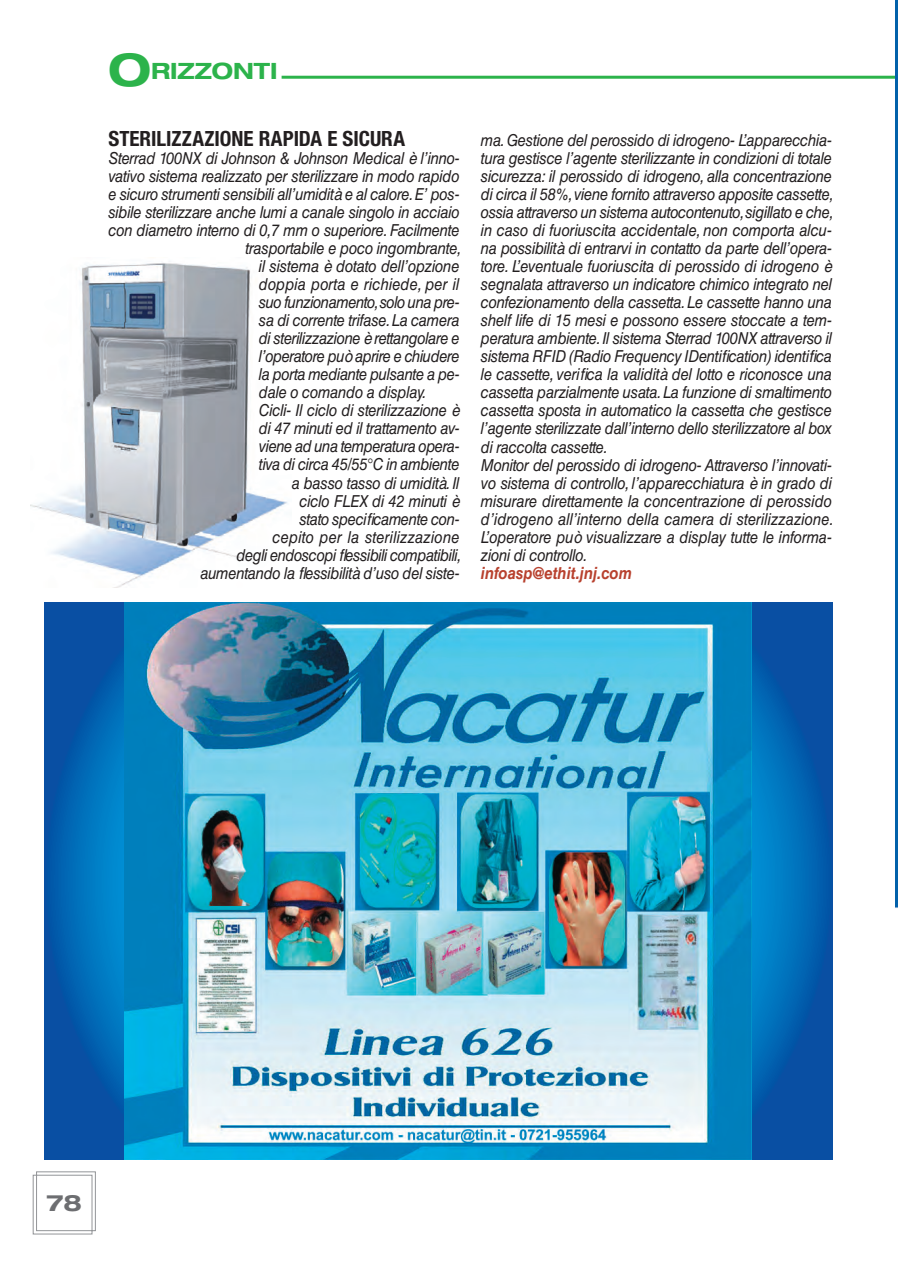
<style>
.page{position:relative;width:898px;height:1268px;background:#fff}
.page>*{position:absolute;margin:0;border:0;box-sizing:border-box;transform-origin:0 0}
.t1{font:700 expanded 22.5px "Helvetica Neue LT Std";color:#2cb34b}
.t2{font:700 expanded 22.5px "Helvetica Neue LT Std";color:#6d6e71}
.t3{font:700 condensed 21px "Helvetica Neue LT Std";color:#231f20}
.t4{font:italic 16.5px/18px "Helvetica LT Std";letter-spacing:-.02em;color:#231f20;scale:.9 1}
.t5{font:italic 16.5px "Helvetica LT Std";color:#231f20;scale:.9 1}
.t6{font:italic 16.5px "Helvetica LT Std";letter-spacing:.01em;color:#231f20;scale:.9 1}
.t7{font:italic 700 16.5px "Helvetica LT Std";color:#b8412e;scale:.9 1}
.s1{font-size:45px}
</style>
<div class="page">
<hr style="left:281px;top:76px;width:614px;height:3px;background:#2cb34b">
<svg style="left:32px;top:1171px;width:64px;height:63px"></svg>
<img style="left:30px;top:263px;width:258px;height:324px">
<svg style="left:45px;top:602px;width:786px;height:557px;background:#0461b0"></svg>
<img style="left:125px;top:602px;width:626px;height:557px">
<hr style="left:895px;top:3px;width:2px;height:905px;background:#0261aa">
<h1 class="t1" style="left:108px;top:62px;width:170px"><span class="s1">O</span>RIZZONTI</h1>
<p class="t3" style="left:108px;top:131px;width:298px">STERILIZZAZIONE RAPIDA E SICURA</p>
<p class="t4" style="left:108px;top:151px;width:391px">Sterrad 100NX di Johnson &amp; Johnson Medical è l’inno-</p>
<p class="t4" style="left:108px;top:169px;width:391px">vativo sistema realizzato per sterilizzare in modo rapido</p>
<p class="t4" style="left:108px;top:187px;width:391px">e sicuro strumenti sensibili all’umidità e al calore. E’ pos-</p>
<p class="t4" style="left:108px;top:205px;width:391px">sibile sterilizzare anche lumi a canale singolo in acciaio</p>
<p class="t4" style="left:108px;top:223px;width:391px">con diametro interno di 0,7 mm o superiore. Facilmente</p>
<p class="t4" style="left:245px;top:241px;width:241px">trasportabile e poco ingombrante,</p>
<p class="t4" style="left:259px;top:259px;width:224px">il sistema è dotato dell’opzione</p>
<p class="t5" style="left:259px;top:278px;width:224px">doppia porta e richiede, per il</p>
<p class="t4" style="left:259px;top:295px;width:224px">suo funzionamento,solo una pre-</p>
<p class="t4" style="left:259px;top:313px;width:224px">sa di corrente trifase. La camera</p>
<p class="t4" style="left:259px;top:331px;width:224px">di sterilizzazione è rettangolare e</p>
<p class="t4" style="left:259px;top:349px;width:224px">l’operatore può aprire e chiudere</p>
<p class="t4" style="left:259px;top:367px;width:224px">la porta mediante pulsante a pe-</p>
<p class="t4" style="left:259px;top:385px;width:188px">dale o comando a display.</p>
<p class="t4" style="left:259px;top:403px;width:224px">Cicli- Il ciclo di sterilizzazione è</p>
<p class="t4" style="left:259px;top:421px;width:224px">di 47 minuti ed il trattamento av-</p>
<p class="t4" style="left:259px;top:439px;width:224px">viene ad una temperatura opera-</p>
<p class="t4" style="left:259px;top:457px;width:224px">tiva di circa 45/55°C in ambiente</p>
<p class="t4" style="left:292px;top:475px;width:188px">a basso tasso di umidità. Il</p>
<p class="t4" style="left:299px;top:493px;width:179px">ciclo FLEX di 42 minuti è</p>
<p class="t4" style="left:299px;top:511px;width:179px">stato specificamente con-</p>
<p class="t6" style="left:272px;top:530px;width:209px">cepito per la sterilizzazione</p>
<p class="t4" style="left:236px;top:547px;width:251px">degli endoscopi flessibili compatibili,</p>
<p class="t4" style="left:200px;top:565px;width:289px">aumentando la flessibilità d’uso del siste-</p>
<p class="t4" style="left:480px;top:133px;width:393px">ma. Gestione del perossido di idrogeno- L’apparecchia&shy;tura gestisce l’agente sterilizzante in condizioni di totale sicurezza: il perossido di idrogeno, alla concentrazione di circa il 58%, viene fornito attraverso apposite cassette, ossia attraverso un sistema autocontenuto, sigillato e che, in caso di fuoriuscita accidentale, non comporta alcu&shy;na possibilità di entrarvi in contatto da parte dell’opera&shy;tore. L’eventuale fuoriuscita di perossido di idrogeno è segnalata attraverso un indicatore chimico integrato nel confezionamento della cassetta. Le cassette hanno una shelf life di 15 mesi e possono essere stoccate a tem&shy;peratura ambiente. Il sistema Sterrad 100NX attraverso il sistema RFID (Radio Frequency IDentification) identifica le cassette, verifica la validità del lotto e riconosce una cassetta parzialmente usata. La funzione di smaltimento cassetta sposta in automatico la cassetta che gestisce l’agente sterilizzate dall’interno dello sterilizzatore al box di raccolta cassette.<br>Monitor del perossido di idrogeno- Attraverso l’innovati&shy;vo sistema di controllo, l’apparecchiatura è in grado di misurare direttamente la concentrazione di perossido d’idrogeno all’interno della camera di sterilizzazione.<br>L’operatore può visualizzare a display tutte le informa&shy;zioni di controllo.</p>
<p class="t7" style="left:480px;top:566px;width:169px">infoasp@ethit.jnj.com</p>
<h1 class="t2" style="left:47px;top:1194px;width:37px">78</h1>
</div>
